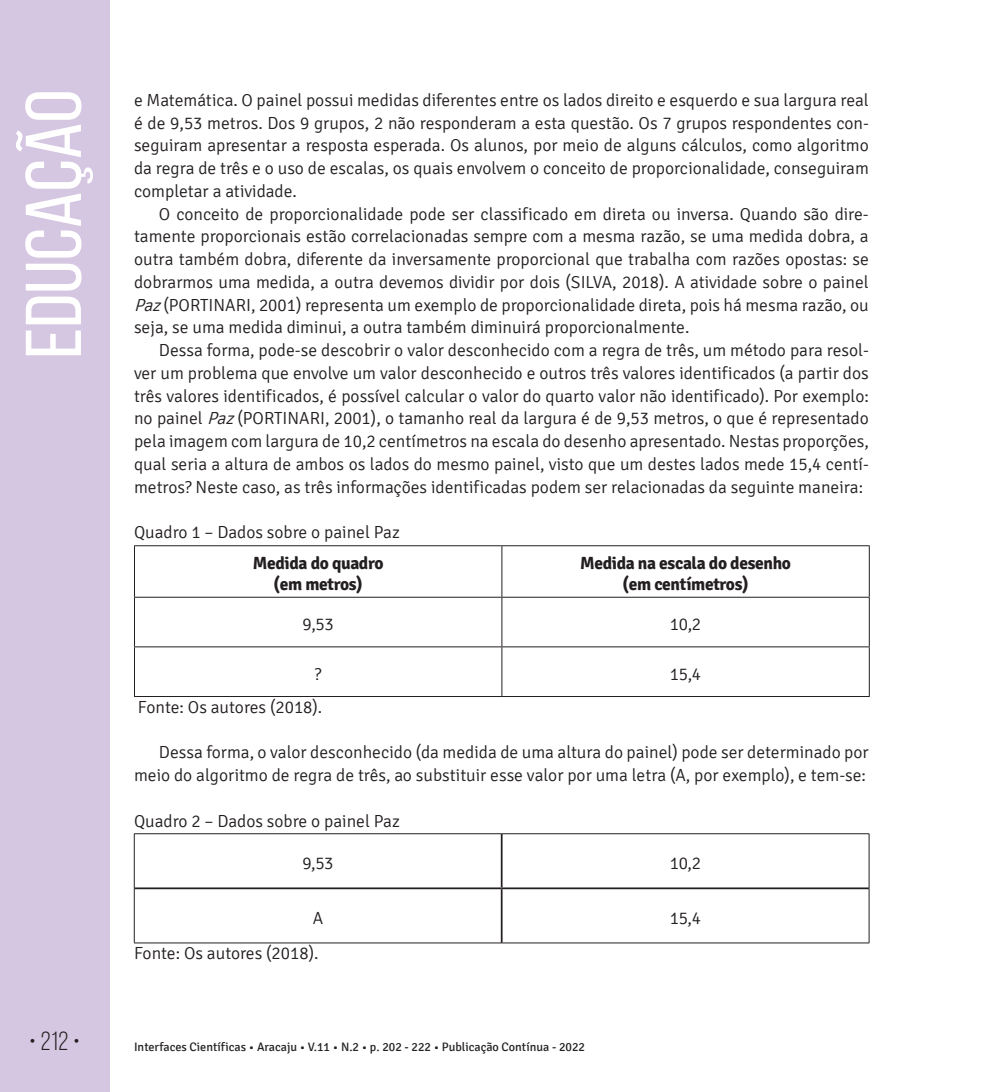
<style>
.page{position:relative;width:993px;height:1092px;background:#fff}
.page>*{position:absolute;margin:0;border:0;box-sizing:border-box;transform-origin:0 0}
.t1{font:78.75px "Bebas Neue";color:#fff;scale:1.09 1}
.t2{font:26.25px "Bebas Neue";color:#231f20}
.t3{font:300 17.5px/22.8px "Signika";color:#231f20;text-align:justify}
.t4{font:700 17.5px/21px "Signika";letter-spacing:-.02em;color:#231f20;text-align:center}
.t5{font:12.25px "Signika";color:#231f20}
.s1{font-style:italic}
</style>
<div class="page">
<div style="left:0;top:0;width:109px;height:1091px;background:#d5c6e1"></div>
<hr style="left:134px;top:545px;width:367px;height:1px;background:#231f20">
<hr style="left:134px;top:546px;width:1px;height:50px;background:#231f20">
<hr style="left:501px;top:545px;width:368px;height:1px;background:#231f20">
<hr style="left:501px;top:546px;width:1px;height:50px;background:#231f20">
<hr style="left:868px;top:546px;width:1px;height:50px;background:#231f20">
<hr style="left:134px;top:596px;width:367px;height:1px;background:#231f20">
<hr style="left:134px;top:597px;width:1px;height:49px;background:#231f20">
<hr style="left:501px;top:596px;width:368px;height:1px;background:#231f20">
<hr style="left:501px;top:597px;width:1px;height:49px;background:#231f20">
<hr style="left:868px;top:597px;width:1px;height:49px;background:#231f20">
<hr style="left:134px;top:646px;width:367px;height:1px;background:#231f20">
<hr style="left:134px;top:647px;width:1px;height:49px;background:#231f20">
<hr style="left:501px;top:646px;width:368px;height:1px;background:#231f20">
<hr style="left:501px;top:647px;width:1px;height:49px;background:#231f20">
<hr style="left:868px;top:647px;width:1px;height:49px;background:#231f20">
<hr style="left:134px;top:696px;width:367px;height:1px;background:#231f20">
<hr style="left:501px;top:696px;width:368px;height:1px;background:#231f20">
<hr style="left:500px;top:833px;width:2px;height:54px;background:#231f20">
<hr style="left:134px;top:887px;width:367px;height:2px;background:#231f20">
<hr style="left:501px;top:887px;width:367px;height:2px;background:#231f20">
<hr style="left:500px;top:889px;width:2px;height:53px;background:#231f20">
<hr style="left:134px;top:833px;width:367px;height:1px;background:#231f20">
<hr style="left:134px;top:833px;width:1px;height:55px;background:#231f20">
<hr style="left:501px;top:833px;width:368px;height:1px;background:#231f20">
<hr style="left:868px;top:833px;width:1px;height:55px;background:#231f20">
<hr style="left:134px;top:888px;width:1px;height:54px;background:#231f20">
<hr style="left:868px;top:888px;width:1px;height:54px;background:#231f20">
<hr style="left:134px;top:942px;width:367px;height:1px;background:#231f20">
<hr style="left:501px;top:942px;width:368px;height:1px;background:#231f20">
<h1 class="t1" style="left:11px;top:358px;width:248px;rotate:-90deg">EDUCAÇÃO</h1>
<p class="t3" style="left:134px;top:89px;width:736px">e Matemática. O painel possui medidas diferentes entre os lados direito e esquerdo e sua largura real é de 9,53 metros. Dos 9 grupos, 2 não responderam a esta questão. Os 7 grupos respondentes con&shy;seguiram apresentar a resposta esperada. Os alunos, por meio de alguns cálculos, como algoritmo da regra de três e o uso de escalas, os quais envolvem o conceito de proporcionalidade, conseguiram completar a atividade.</p>
<p class="t3" style="left:134px;top:203px;width:736px;text-indent:25px">O conceito de proporcionalidade pode ser classificado em direta ou inversa. Quando são dire&shy;tamente proporcionais estão correlacionadas sempre com a mesma razão, se uma medida dobra, a outra também dobra, diferente da inversamente proporcional que trabalha com razões opostas: se dobrarmos uma medida, a outra devemos dividir por dois (SILVA, 2018). A atividade sobre o painel <span class="s1">Paz</span>(PORTINARI, 2001) representa um exemplo de proporcionalidade direta, pois há mesma razão, ou seja, se uma medida diminui, a outra também diminuirá proporcionalmente.</p>
<p class="t3" style="left:134px;top:339px;width:736px;text-indent:25px">Dessa forma, pode-se descobrir o valor desconhecido com a regra de três, um método para resol&shy;ver um problema que envolve um valor desconhecido e outros três valores identificados (a partir dos três valores identificados, é possível calcular o valor do quarto valor não identificado). Por exemplo: no painel <span class="s1">Paz</span>(PORTINARI, 2001), o tamanho real da largura é de 9,53 metros, o que é representado pela imagem com largura de 10,2 centímetros na escala do desenho apresentado. Nestas proporções, qual seria a altura de ambos os lados do mesmo painel, visto que um destes lados mede 15,4 centí&shy;metros? Neste caso, as três informações identificadas podem ser relacionadas da seguinte maneira:</p>
<p class="t3" style="left:134px;top:521px;width:267px">Quadro 1 – Dados sobre o painel Paz</p>
<p class="t4" style="left:253px;top:553px;width:132px">Medida do quadro (em metros)</p>
<p class="t4" style="left:580px;top:553px;width:212px">Medida na escala do desenho (em centímetros)</p>
<p class="t3" style="left:302px;top:613px;width:33px">9,53</p>
<p class="t3" style="left:669px;top:613px;width:33px">10,2</p>
<p class="t3" style="left:315px;top:663px;width:8px">?</p>
<p class="t3" style="left:669px;top:663px;width:33px">15,4</p>
<p class="t3" style="left:138px;top:695px;width:186px">Fonte: Os autores (2018).</p>
<p class="t3" style="left:134px;top:741px;width:736px;text-align:right">Dessa forma, o valor desconhecido (da medida de uma altura do painel) pode ser determinado por meio do algoritmo de regra de três, ao substituir esse valor por uma letra (A, por exemplo), e tem-se:</p>
<p class="t3" style="left:134px;top:809px;width:267px">Quadro 2 – Dados sobre o painel Paz</p>
<p class="t3" style="left:302px;top:852px;width:33px">9,53</p>
<p class="t3" style="left:669px;top:852px;width:33px">10,2</p>
<p class="t3" style="left:312px;top:906px;width:12px">A</p>
<p class="t3" style="left:669px;top:906px;width:33px">15,4</p>
<p class="t3" style="left:134px;top:941px;width:186px">Fonte: Os autores (2018).</p>
<h2 class="t2" style="left:29px;top:1026px;width:52px">• 212 •</h2>
<p class="t5" style="left:134px;top:1040px;width:452px">Interfaces Científicas • Aracaju • V.11 • N.2 • p. 202 - 222 • Publicação Contínua - 2022</p>
</div>
